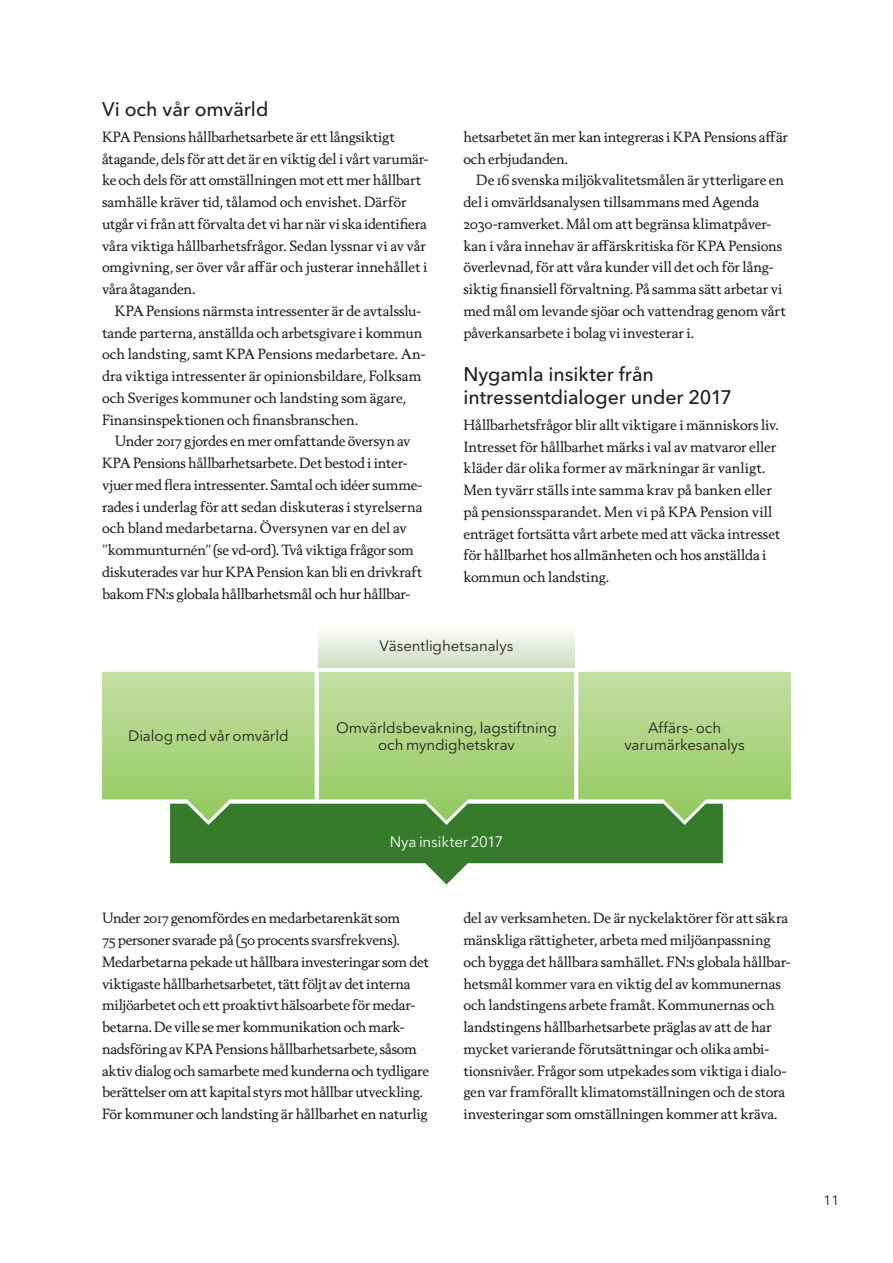
<style>
.page{position:relative;width:893px;height:1263px;background:#fff}
.page>*{position:absolute;margin:0;border:0;box-sizing:border-box;transform-origin:0 0}
.Rubrik_2{font:500 19.5px/22.5px "Avenir Next LT Pro";letter-spacing:-.005em;color:#231f20}
.t1{font:15px/16.5px "Avenir Next LT Pro";letter-spacing:-.005em;color:#231f20;text-align:center}
.t2{font:15px "Avenir Next LT Pro";letter-spacing:-.005em;color:#fff}
.Brödtext{font:14.25px/21.8px "Berling Nova Text Pro";letter-spacing:-.015em;color:#231f20}
.Brödtext_indrag{font:14.25px/21.8px "Berling Nova Text Pro";letter-spacing:-.01em;color:#231f20}
.t3{font:13.5px "Avenir Next LT Pro";color:#231f20}
</style>
<div class="page">
<div style="left:319px;top:625px;width:255px;height:43px;background:linear-gradient(to bottom,#fefefe,#d0dbc2)"></div>
<svg style="left:102px;top:672px;width:689px;height:212px"></svg>
<p class="Rubrik_2" style="left:102px;top:98px;width:168px">Vi och vår omvärld</p>
<p class="Brödtext" style="left:102px;top:125px;width:328px">KPA Pensions hållbarhetsarbete är ett långsiktigt åtagande, dels för att det är en viktig del i vårt varumär&shy;ke och dels för att omställningen mot ett mer hållbart samhälle kräver tid, tålamod och envishet. Därför utgår vi från att förvalta det vi har när vi ska identifiera våra viktiga hållbarhetsfrågor. Sedan lyssnar vi av vår omgivning, ser över vår affär och justerar innehållet i våra åtaganden.</p>
<p class="Brödtext_indrag" style="left:102px;top:299px;width:325px;text-indent:13px">KPA Pensions närmsta intressenter är de avtalsslu&shy;tande parterna, anställda och arbetsgivare i kommun och landsting, samt KPA Pensions medarbetare. An&shy;dra viktiga intressenter är opinionsbildare, Folksam och Sveriges kommuner och landsting som ägare, Finansinspektionen och finansbranschen.</p>
<p class="Brödtext_indrag" style="left:102px;top:430px;width:322px;text-indent:13px">Under 2017 gjordes en mer omfattande översyn av KPA Pensions hållbarhetsarbete. Det bestod i inter&shy;vjuer med flera intressenter. Samtal och idéer summe&shy;rades i underlag för att sedan diskuteras i styrelserna och bland medarbetarna. Översynen var en del av ”kommunturnén” (se vd-ord). Två viktiga frågor som diskuterades var hur KPA Pension kan bli en drivkraft bakom FN:s globala hållbarhetsmål och hur hållbar-</p>
<p class="Brödtext_indrag" style="left:463px;top:125px;width:326px">hetsarbetet än mer kan integreras i KPA Pensions affär och erbjudanden.</p>
<p class="Brödtext_indrag" style="left:463px;top:169px;width:324px;text-indent:13px">De 16 svenska miljökvalitetsmålen är ytterligare en del i omvärldsanalysen tillsammans med Agenda 2030-ramverket. Mål om att begränsa klimatpåver&shy;kan i våra innehav är affärskritiska för KPA Pensions överlevnad, för att våra kunder vill det och för lång&shy;siktig finansiell förvaltning. På samma sätt arbetar vi med mål om levande sjöar och vattendrag genom vårt påverkansarbete i bolag vi investerar i.</p>
<p class="Rubrik_2" style="left:463px;top:363px;width:270px">Nygamla insikter från intressentdialoger under 2017</p>
<p class="Brödtext" style="left:463px;top:414px;width:318px">Hållbarhetsfrågor blir allt viktigare i människors liv.<br>Intresset för hållbarhet märks i val av matvaror eller kläder där olika former av märkningar är vanligt.<br>Men tyvärr ställs inte samma krav på banken eller på pensionssparandet. Men vi på KPA Pension vill enträget fortsätta vårt arbete med att väcka intresset för hållbarhet hos allmänheten och hos anställda i kommun och landsting.</p>
<p class="t1" style="left:128px;top:728px;width:162px">Dialog med vår omvärld</p>
<p class="t1" style="left:380px;top:637px;width:135px">Väsentlighetsanalys</p>
<p class="t1" style="left:336px;top:720px;width:222px">Omvärldsbevakning, lagstiftning och myndighetskrav</p>
<p class="t1" style="left:624px;top:720px;width:122px">Affärs- och varumärkesanalys</p>
<p class="t2" style="left:390px;top:833px;width:115px">Nya insikter 2017</p>
<p class="Brödtext" style="left:102px;top:907px;width:329px">Under 2017 genomfördes en medarbetarenkät som<br>75 personer svarade på (50 procents svarsfrekvens).<br>Medarbetarna pekade ut hållbara investeringar som det viktigaste hållbarhetsarbetet, tätt följt av det interna miljöarbetet och ett proaktivt hälsoarbete för medar&shy;betarna. De ville se mer kommunikation och mark&shy;nadsföring av KPA Pensions hållbarhetsarbete, såsom aktiv dialog och samarbete med kunderna och tydligare berättelser om att kapital styrs mot hållbar utveckling.</p>
<p class="Brödtext" style="left:102px;top:1103px;width:327px">För kommuner och landsting är hållbarhet en naturlig</p>
<p class="Brödtext" style="left:463px;top:907px;width:329px">del av verksamheten. De är nyckelaktörer för att säkra mänskliga rättigheter, arbeta med miljöanpassning och bygga det hållbara samhället. FN:s globala hållbar&shy;hetsmål kommer vara en viktig del av kommunernas och landstingens arbete framåt. Kommunernas och landstingens hållbarhetsarbete präglas av att de har mycket varierande förutsättningar och olika ambi&shy;tionsnivåer. Frågor som utpekades som viktiga i dialo&shy;gen var framförallt klimatomställningen och de stora investeringar som omställningen kommer att kräva.</p>
<p class="t3" style="left:823px;top:1192px;width:17px">11</p>
</div>
